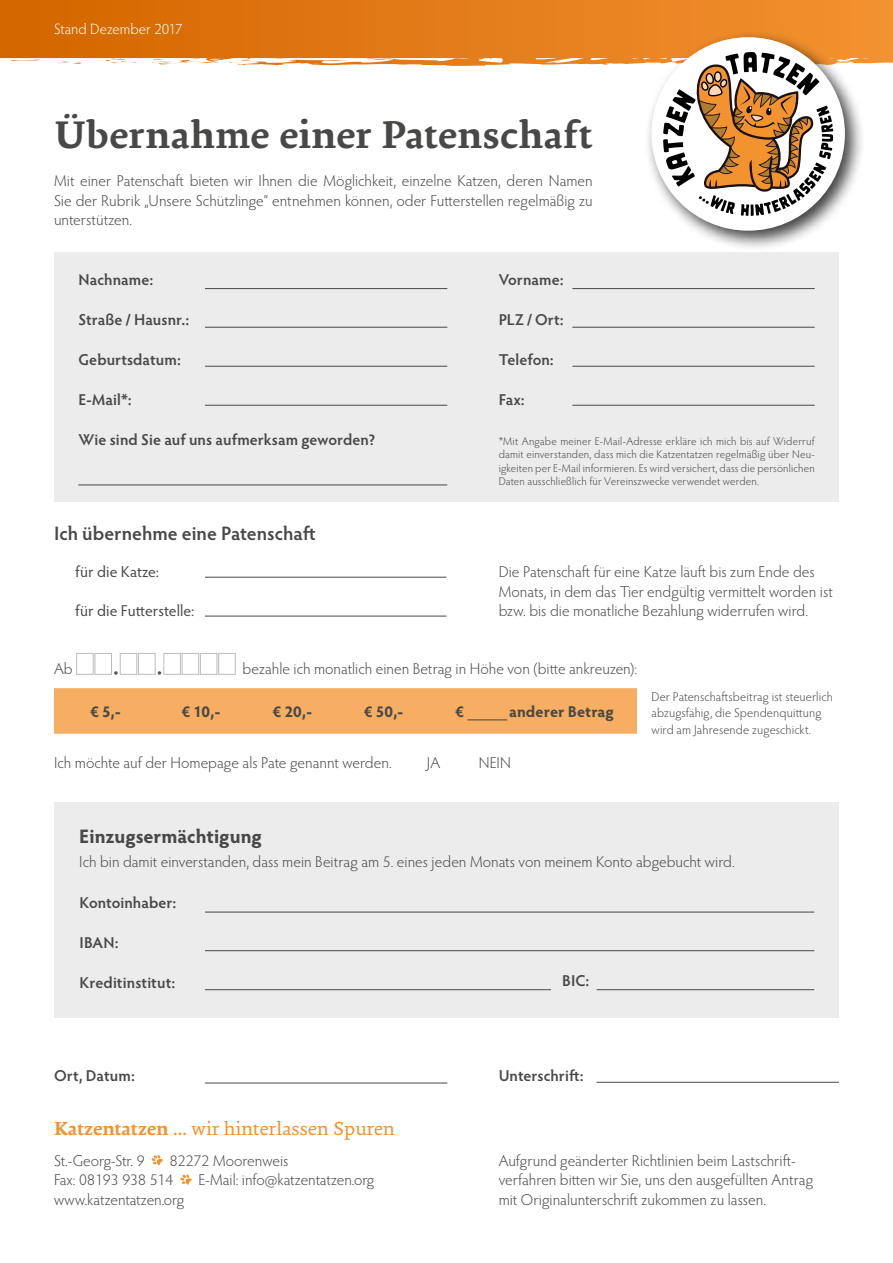
<style>
.page{position:relative;width:893px;height:1263px;background:#fff}
.page>*{position:absolute;margin:0;border:0;box-sizing:border-box;transform-origin:0 0}
.t1{font:700 39px "Ginkgo LT Pro";letter-spacing:.005em;color:#484847}
.t2{font:600 19.5px "Hypatia Sans Pro";color:#484847}
.t3{font:700 19.5px "Hypatia Sans Pro";color:#484847}
.t4{font:19.2px "Ginkgo LT Pro";color:#f39330}
.t5{font:300 15.75px/19.5px "Hypatia Sans Pro";color:#484847}
.t6{font:600 15.75px "Hypatia Sans Pro";letter-spacing:.005em;color:#484847}
.t7{font:700 15.75px "Hypatia Sans Pro";letter-spacing:.005em;color:#484847}
.t8{font:15.75px "Hypatia Sans Pro";letter-spacing:.005em;color:#484847}
.t9{font:300 15px "Hypatia Sans Pro";color:#fff}
.t10{font:300 12.75px/16.5px "Hypatia Sans Pro";letter-spacing:.01em;color:#484847}
.t11{font:300 11.25px/13.5px "Hypatia Sans Pro";letter-spacing:.01em;color:#484847;text-align:justify}
.s1{font-weight:700}
</style>
<div class="page">
<svg style="left:0;top:0;width:823px;height:66px;background:#e28124"></svg>
<hr style="left:205px;top:577px;width:241px;height:1px;background:#484847">
<hr style="left:205px;top:616px;width:241px;height:1px;background:#484847">
<hr style="left:205px;top:1083px;width:242px;height:1px;background:#484847">
<hr style="left:597px;top:1082px;width:242px;height:1px;background:#484847">
<div style="left:644px;top:29px;width:222px;height:222px;background:#000;opacity:.75"></div>
<div style="left:651px;top:37px;width:194px;height:194px;background:#fff;border-radius:50%"></div>
<svg style="left:663px;top:52px;width:170px;height:164px"></svg>
<div style="left:76px;top:653px;width:18px;height:22px;border:1px solid #bbbcbc"></div>
<div style="left:120px;top:653px;width:17px;height:22px;border:1px solid #bbbcbc"></div>
<div style="left:163px;top:653px;width:18px;height:22px;border:1px solid #bbbcbc"></div>
<div style="left:200px;top:653px;width:17px;height:22px;border:1px solid #bbbcbc"></div>
<div style="left:95px;top:653px;width:17px;height:22px;border:1px solid #bbbcbc"></div>
<div style="left:138px;top:653px;width:17px;height:22px;border:1px solid #bbbcbc"></div>
<div style="left:182px;top:653px;width:17px;height:22px;border:1px solid #bbbcbc"></div>
<div style="left:218px;top:653px;width:18px;height:22px;border:1px solid #bbbcbc"></div>
<svg style="left:158px;top:671px;width:3px;height:4px"></svg>
<svg style="left:114px;top:671px;width:4px;height:4px"></svg>
<div style="left:54px;top:688px;width:583px;height:46px;background:#f7ae63"></div>
<hr style="left:467px;top:719px;width:40px;height:1px;background:#484847">
<div style="left:54px;top:803px;width:785px;height:215px;background:#ececec"></div>
<hr style="left:205px;top:912px;width:609px;height:1px;background:#484847">
<hr style="left:205px;top:950px;width:609px;height:1px;background:#484847">
<hr style="left:205px;top:989px;width:346px;height:1px;background:#484847">
<hr style="left:597px;top:989px;width:217px;height:1px;background:#484847">
<div style="left:54px;top:252px;width:785px;height:250px;background:#ececec"></div>
<hr style="left:205px;top:288px;width:242px;height:1px;background:#484847">
<hr style="left:572px;top:288px;width:243px;height:1px;background:#484847">
<hr style="left:205px;top:327px;width:242px;height:1px;background:#484847">
<hr style="left:572px;top:327px;width:243px;height:1px;background:#484847">
<hr style="left:205px;top:366px;width:242px;height:1px;background:#484847">
<hr style="left:572px;top:366px;width:243px;height:1px;background:#484847">
<hr style="left:205px;top:405px;width:242px;height:1px;background:#484847">
<hr style="left:572px;top:405px;width:243px;height:1px;background:#484847">
<hr style="left:78px;top:485px;width:369px;height:1px;background:#484847">
<svg style="left:152px;top:1155px;width:11px;height:10px"></svg>
<svg style="left:180px;top:1174px;width:12px;height:11px"></svg>
<p class="t9" style="left:54px;top:19px;width:130px">Stand Dezember 2017</p>
<h1 class="t1" style="left:54px;top:109px;width:540px">Übernahme einer Patenschaft</h1>
<p class="t5" style="left:54px;top:171px;width:540px;text-align:justify">Mit einer Patenschaft bieten wir Ihnen die Möglichkeit, einzelne Katzen, deren Namen Sie der Rubrik „Unsere Schützlinge“ entnehmen können, oder Futterstellen regelmäßig zu unterstützen.</p>
<p class="t6" style="left:78px;top:269px;width:76px">Nachname:</p>
<p class="t6" style="left:78px;top:309px;width:112px">Straße / Hausnr.:</p>
<p class="t6" style="left:78px;top:349px;width:104px">Geburtsdatum:</p>
<p class="t6" style="left:78px;top:389px;width:55px">E-Mail*:</p>
<p class="t6" style="left:78px;top:429px;width:299px">Wie sind Sie auf uns aufmerksam geworden?</p>
<p class="t2" style="left:54px;top:520px;width:263px">Ich übernehme eine Patenschaft</p>
<p class="t8" style="left:75px;top:561px;width:85px">für die Katze:</p>
<p class="t8" style="left:75px;top:600px;width:121px">für die Futterstelle:</p>
<p class="t6" style="left:499px;top:269px;width:66px">Vorname:</p>
<p class="t6" style="left:499px;top:309px;width:66px">PLZ / Ort:</p>
<p class="t6" style="left:499px;top:349px;width:57px">Telefon:</p>
<p class="t6" style="left:499px;top:389px;width:28px">Fax:</p>
<p class="t11" style="left:499px;top:434px;width:318px">*Mit Angabe meiner E-Mail-Adresse erkläre ich mich bis auf Widerruf damit einverstanden, dass mich die Katzentatzen regelmäßig über Neu&shy;igkeiten per E-Mail informieren. Es wird versichert, dass die persönlichen Daten ausschließlich für Vereinszwecke verwendet werden.</p>
<p class="t5" style="left:499px;top:562px;width:336px">Die Patenschaft für eine Katze läuft bis zum Ende des<br>Monats, in dem das Tier endgültig vermittelt worden ist bzw. bis die monatliche Bezahlung widerrufen wird.</p>
<p class="t5" style="left:54px;top:658px;width:20px">Ab</p>
<p class="t5" style="left:243px;top:658px;width:396px">bezahle ich monatlich einen Betrag in Höhe von (bitte ankreuzen):</p>
<p class="t7" style="left:90px;top:700px;width:32px">€ 5,-</p>
<p class="t7" style="left:181px;top:700px;width:40px">€ 10,-</p>
<p class="t7" style="left:273px;top:700px;width:41px">€ 20,-</p>
<p class="t7" style="left:364px;top:700px;width:41px">€ 50,-</p>
<p class="t7" style="left:455px;top:700px;width:10px">€</p>
<p class="t7" style="left:509px;top:700px;width:106px">anderer Betrag</p>
<p class="t5" style="left:54px;top:752px;width:339px">Ich möchte auf der Homepage als Pate genannt werden.</p>
<p class="t5" style="left:427px;top:752px;width:15px">JA</p>
<p class="t5" style="left:479px;top:752px;width:34px">NEIN</p>
<p class="t10" style="left:651px;top:688px;width:183px">Der Patenschaftsbeitrag ist steuerlich abzugsfähig, die Spendenquittung wird am Jahresende zugeschickt.</p>
<p class="t3" style="left:79px;top:823px;width:184px">Einzugsermächtigung</p>
<p class="t5" style="left:79px;top:851px;width:657px">Ich bin damit einverstanden, dass mein Beitrag am 5. eines jeden Monats von meinem Konto abgebucht wird.</p>
<p class="t6" style="left:80px;top:892px;width:98px">Kontoinhaber:</p>
<p class="t6" style="left:80px;top:932px;width:41px">IBAN:</p>
<p class="t6" style="left:80px;top:972px;width:97px">Kreditinstitut:</p>
<p class="t6" style="left:562px;top:970px;width:29px">BIC:</p>
<p class="t6" style="left:54px;top:1064px;width:82px">Ort, Datum:</p>
<p class="t6" style="left:499px;top:1064px;width:87px">Unterschrift:</p>
<p class="t4" style="left:54px;top:1116px;width:342px"><span class="s1">Katzentatzen</span> ... wir hinterlassen Spuren</p>
<p class="t5" style="left:54px;top:1150px;width:92px">St.-Georg-Str. 9</p>
<p class="t5" style="left:54px;top:1150px;width:236px;text-indent:116px">82272 Moorenweis<br>Fax: 08193 938 514</p>
<p class="t5" style="left:199px;top:1170px;width:177px">E-Mail: info@katzentatzen.org</p>
<p class="t5" style="left:54px;top:1189px;width:132px">www.katzentatzen.org</p>
<p class="t5" style="left:499px;top:1150px;width:316px">Aufgrund geänderter Richtlinien beim Lastschrift&shy;verfahren bitten wir Sie, uns den ausgefüllten Antrag mit Originalunterschrift zukommen zu lassen.</p>
</div>
